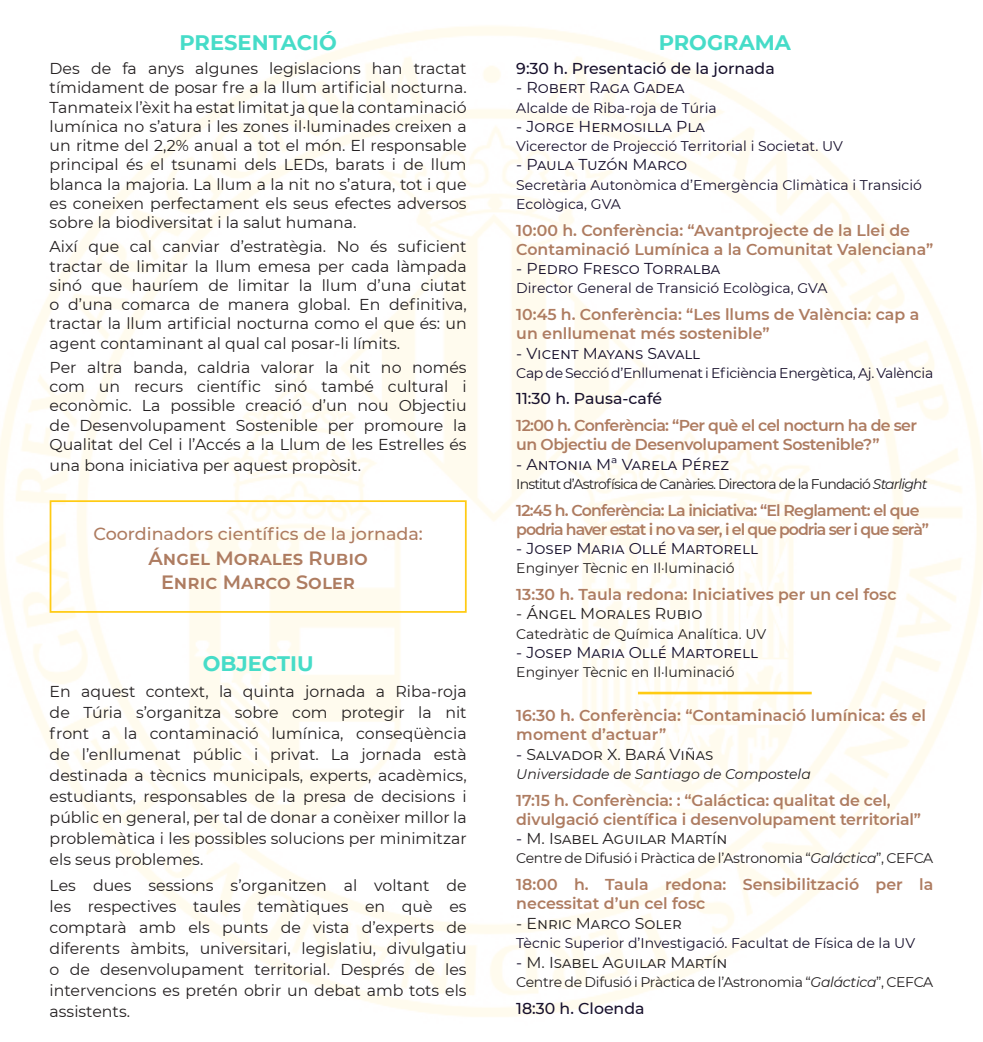
<style>
.page{position:relative;width:983px;height:1042px;background:#fff}
.page>*{position:absolute;margin:0;border:0;box-sizing:border-box;transform-origin:0 0}
.t1{font:700 21px "Montserrat";color:#46dcc8}
.t2{font:600 19.25px "Montserrat";color:#ae7c61}
.t3{font:500 17.5px "Montserrat";color:#ae7c61}
.HTML_Preformatted{font:15.75px/19.2px "Montserrat";color:#231f20;text-align:justify}
.HTML_Preformatted-2{font:600 15.75px/19.2px "Montserrat";letter-spacing:-.01em;color:#ae7c61}
.HTML_Preformatted-3{font:15.75px "Montserrat";color:#17102c}
.HTML_Preformatted-4{font:600 15.75px/19.2px "Montserrat";letter-spacing:-.06em;color:#ae7c61}
.HTML_Preformatted-5{font:600 15.75px/19.2px "Montserrat";letter-spacing:-.035em;color:#ae7c61}
.HTML_Preformatted-6{font:500 15.75px "Montserrat";color:#17102c}
.HTML_Preformatted-7{font:15.75px "Montserrat";letter-spacing:.115em;color:#17102c}
.HTML_Preformatted-8{font:14px/19.2px "Montserrat";color:#17102c}
.HTML_Preformatted-9{font:14px "Montserrat";letter-spacing:-.02em;color:#231f20}
.HTML_Preformatted-10{font:14px "Montserrat";color:#231f20}
.HTML_Preformatted-11{font:14px "Montserrat";letter-spacing:-.06em;color:#231f20}
.HTML_Preformatted-12{font:14px "Montserrat";letter-spacing:-.02em;color:#17102c}
.t4{font:italic 14px "Montserrat";color:#231f20}
.s1{font-style:italic}
.s2{color:#17102c}
</style>
<div class="page">
<img style="left:0;top:26px;width:982px;height:991px">
<hr style="left:637px;top:692px;width:174px;height:2px;background:#ffcb13">
<div style="left:50px;top:500px;width:416px;height:113px;border:2px solid #ffcb13"></div>
<p class="t1" style="left:179px;top:27px;width:159px">PRESENTACIÓ</p>
<p class="HTML_Preformatted" style="left:50px;top:58px;width:418px">Des de fa anys algunes legislacions han tractat tímidament de posar fre a la llum artificial nocturna.<br>Tanmateix l’èxit ha estat limitat ja que la contaminació lumínica no s’atura i les zones il·luminades creixen a un ritme del 2,2% anual a tot el món. El responsable principal és el tsunami dels LEDs, barats i de llum blanca la majoria. La llum a la nit no s’atura, tot i que es coneixen perfectament els seus efectes adversos sobre la biodiversitat i la salut humana.</p>
<p class="HTML_Preformatted" style="left:50px;top:236px;width:418px">Així que cal canviar d’estratègia. No és suficient tractar de limitar la llum emesa per cada làmpada sinó que hauríem de limitar la llum d’una ciutat o d’una comarca de manera global. En definitiva, tractar la llum artificial nocturna como el que és: un agent contaminant al qual cal posar-li límits.</p>
<p class="HTML_Preformatted" style="left:50px;top:357px;width:418px">Per altra banda, caldria valorar la nit no només com un recurs científic sinó també cultural i econòmic. La possible creació d’un nou Objectiu de Desenvolupament Sostenible per promoure la Qualitat del Cel i l’Accés a la Llum de les Estrelles és</p>
<p class="HTML_Preformatted" style="left:50px;top:455px;width:313px">una bona iniciativa per aquest propòsit.</p>
<p class="t3" style="left:93px;top:522px;width:331px">Coordinadors científics de la jornada:</p>
<p class="t2" style="left:148px;top:544px;width:221px">Ángel Morales Rubio</p>
<p class="t2" style="left:161px;top:568px;width:196px">Enric Marco Soler</p>
<p class="t1" style="left:203px;top:648px;width:112px">OBJECTIU</p>
<p class="HTML_Preformatted" style="left:50px;top:680px;width:418px;line-height:21px">En aquest context, la quinta jornada a Riba-roja de Túria s’organitza sobre com protegir la nit front a la contaminació lumínica, conseqüència de l’enllumenat públic i privat. La jornada està destinada a tècnics municipals, experts, acadèmics, estudiants, responsables de la presa de decisions i públic en general, per tal de donar a conèixer millor la problemàtica i les possibles solucions per minimitzar els seus problemes.</p>
<p class="HTML_Preformatted" style="left:50px;top:874px;width:418px;line-height:21px">Les dues sessions s’organitzen al voltant de les respectives taules temàtiques en què es comptarà amb els punts de vista d’experts de diferents àmbits, universitari, legislatiu, divulgatiu o de desenvolupament territorial. Després de les intervencions es pretén obrir un debat amb tots els assistents.</p>
<p class="t1" style="left:658px;top:27px;width:134px">PROGRAMA</p>
<p class="HTML_Preformatted-6" style="left:516px;top:57px;width:260px">9:30 h. Presentació de la jornada</p>
<p class="HTML_Preformatted-3" style="left:516px;top:77px;width:169px">- Robert Raga Gadea</p>
<p class="HTML_Preformatted-8" style="left:516px;top:97px;width:202px">Alcalde de Riba-roja de Túria</p>
<p class="HTML_Preformatted-7" style="left:516px;top:115px;width:190px">- Jorge Hermosilla Pla</p>
<p class="HTML_Preformatted-8" style="left:516px;top:136px;width:328px">Vicerector de Projecció Territorial i Societat. UV</p>
<p class="HTML_Preformatted-3" style="left:516px;top:154px;width:172px">- Paula Tuzón Marco</p>
<p class="HTML_Preformatted-8" style="left:516px;top:174px;width:407px">Secretària Autonòmica d’Emergència Climàtica i Transició<br>Ecològica, GVA</p>
<p class="HTML_Preformatted-2" style="left:516px;top:220px;width:418px">10:00 h. Conferència: “Avantprojecte de la Llei de<br>Contaminació Lumínica a la Comunitat Valenciana”</p>
<p class="HTML_Preformatted-3" style="left:516px;top:258px;width:205px">- Pedro Fresco Torralba</p>
<p class="HTML_Preformatted-8" style="left:516px;top:278px;width:313px">Director General de Transició Ecològica, GVA</p>
<p class="HTML_Preformatted-2" style="left:516px;top:304px;width:404px">10:45 h. Conferència: “Les llums de València: cap a un enllumenat més sostenible”</p>
<p class="HTML_Preformatted-3" style="left:516px;top:342px;width:182px">- Vicent Mayans Savall</p>
<p class="HTML_Preformatted-12" style="left:516px;top:363px;width:418px">Cap de Secció d’Enllumenat i Eficiència Energètica, Aj. València</p>
<p class="HTML_Preformatted-6" style="left:516px;top:388px;width:147px">11:30 h. Pausa-café</p>
<p class="HTML_Preformatted-5" style="left:516px;top:415px;width:402px">12:00 h. Conferència: “Per què el cel nocturn ha de ser un Objectiu de Desenvolupament Sostenible?”</p>
<p class="HTML_Preformatted-3" style="left:516px;top:453px;width:214px">- Antonia Mª Varela Pérez</p>
<p class="HTML_Preformatted-11" style="left:516px;top:474px;width:412px">Institut d’Astrofísica de Canàries. Directora de la Fundació <span class="s1">Starlight</span></p>
<p class="HTML_Preformatted-4" style="left:516px;top:500px;width:414px">12:45 h. Conferència: La iniciativa: “El Reglament: el que podria haver estat i no va ser, i el que podria ser i que serà”</p>
<p class="HTML_Preformatted-3" style="left:516px;top:538px;width:239px">- Josep Maria Ollé Martorell</p>
<p class="HTML_Preformatted-10" style="left:516px;top:559px;width:220px">Enginyer Tècnic en Il·luminació</p>
<p class="HTML_Preformatted-2" style="left:516px;top:584px;width:381px">13:30 h. Taula redona: Iniciatives per un cel fosc</p>
<p class="HTML_Preformatted" style="left:516px;top:603px;width:188px">- Ángel Morales Rubio</p>
<p class="HTML_Preformatted-10" style="left:516px;top:624px;width:251px">Catedràtic de Química Analítica. UV</p>
<p class="HTML_Preformatted-3" style="left:516px;top:641px;width:239px">- Josep Maria Ollé Martorell</p>
<p class="HTML_Preformatted-10" style="left:516px;top:662px;width:220px">Enginyer Tècnic en Il·luminació</p>
<p class="HTML_Preformatted-2" style="left:516px;top:705px;width:411px">16:30 h. Conferència: “Contaminació lumínica: és el moment d’actuar”</p>
<p class="HTML_Preformatted" style="left:516px;top:744px;width:199px"><span class="s2">-</span> Salvador X. Bará Viñas</p>
<p class="t4" style="left:516px;top:764px;width:296px">Universidade de Santiago de Compostela</p>
<p class="HTML_Preformatted-2" style="left:516px;top:790px;width:406px">17:15 h. Conferència: : “Galáctica: qualitat de cel, divulgació científica i desenvolupament territorial”</p>
<p class="HTML_Preformatted" style="left:516px;top:828px;width:213px"><span class="s2">-</span> M. Isabel Aguilar Martín</p>
<p class="HTML_Preformatted-9" style="left:516px;top:849px;width:418px">Centre de Difusió i Pràctica de l’Astronomia “<span class="s1">Galáctica</span>”, CEFCA</p>
<p class="HTML_Preformatted-2" style="left:516px;top:874px;width:418px">18:00 h. Taula redona: Sensibilització per la necessitat d’un cel fosc</p>
<p class="HTML_Preformatted" style="left:516px;top:913px;width:167px">- Enric Marco Soler</p>
<p class="HTML_Preformatted-8" style="left:516px;top:933px;width:400px">Tècnic Superior d’Investigació. Facultat de Física de la UV</p>
<p class="HTML_Preformatted" style="left:516px;top:952px;width:213px"><span class="s2">-</span> M. Isabel Aguilar Martín</p>
<p class="HTML_Preformatted-9" style="left:516px;top:972px;width:418px">Centre de Difusió i Pràctica de l’Astronomia “<span class="s1">Galáctica</span>”, CEFCA</p>
<p class="HTML_Preformatted-6" style="left:516px;top:997px;width:130px">18:30 h. Cloenda</p>
</div>
